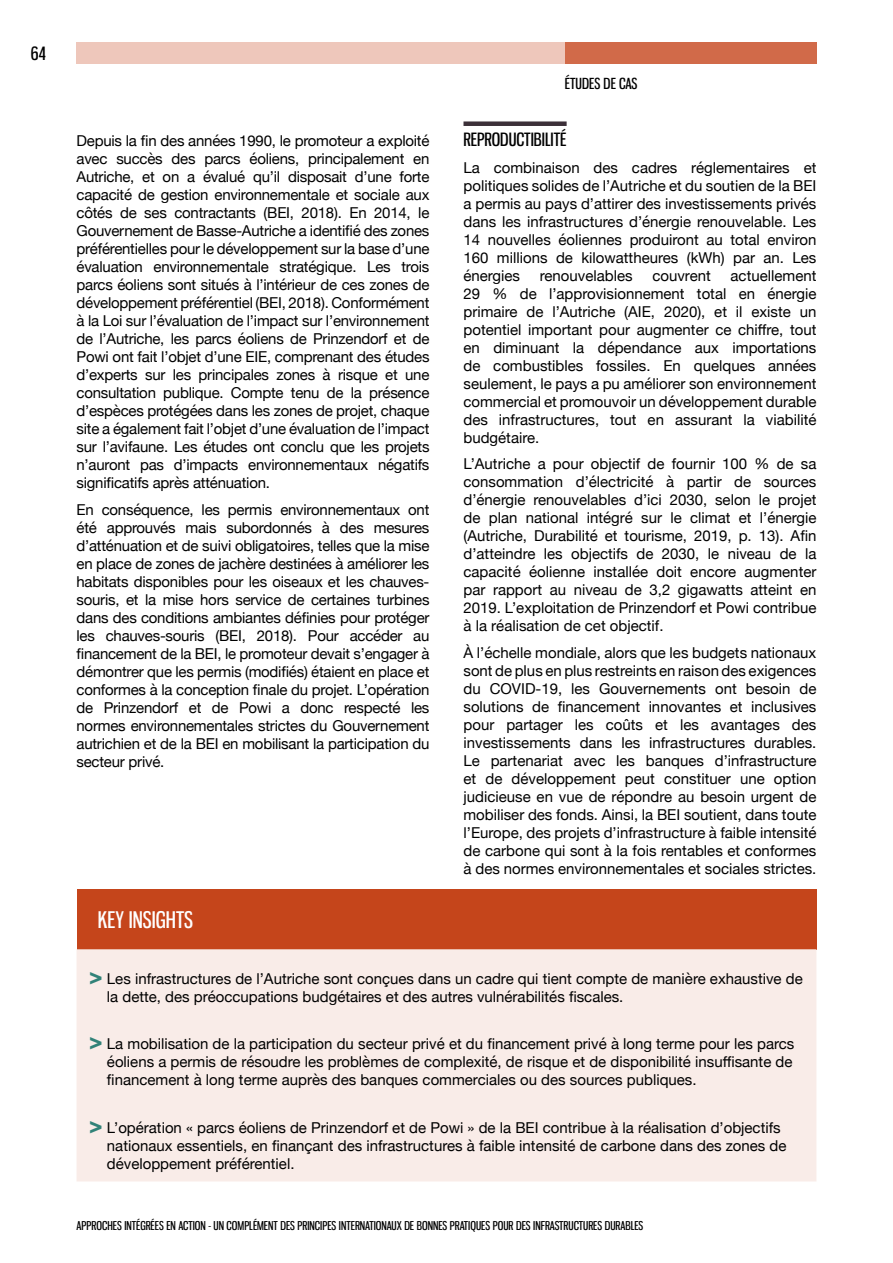
<style>
.page{position:relative;width:893px;height:1263px;background:#fff}
.page>*{position:absolute;margin:0;border:0;box-sizing:border-box;transform-origin:0 0}
.t1{font:22.5px "Gnuolane Rg";color:#fff}
.t2{font:18px "Gnuolane Rg";color:#000}
.t3{font:15px/18px "Helvetica Neue";color:#000;text-align:justify}
.t4{font:15px "Gnuolane Rg";color:#000}
.t5{font:12px "Gnuolane Rg";color:#000}
.s1{font-weight:900;font-stretch:condensed;font-size:22.5px;color:#318278}
</style>
<div class="page">
<div style="left:77px;top:43px;width:488px;height:21px;background:#eec7bb"></div>
<div style="left:565px;top:43px;width:251px;height:21px;background:#d16a49"></div>
<div style="left:463px;top:121px;width:104px;height:5px;background:#3c3039"></div>
<div style="left:77px;top:889px;width:739px;height:60px;background:#c5451b"></div>
<div style="left:77px;top:949px;width:739px;height:232px;background:#f9ece8"></div>
<p class="t2" style="left:31px;top:43px;width:16px">64</p>
<p class="t3" style="left:77px;top:133px;width:354px">Depuis la fin des années 1990, le promoteur a exploité avec succès des parcs éoliens, principalement en Autriche, et on a évalué qu’il disposait d’une forte capacité de gestion environnementale et sociale aux côtés de ses contractants (BEI, 2018). En 2014, le Gouvernement de Basse-Autriche a identifié des zones préférentielles pour le développement sur la base d’une évaluation environnementale stratégique. Les trois parcs éoliens sont situés à l’intérieur de ces zones de développement préférentiel (BEI, 2018). Conformément à la Loi sur l’évaluation de l’impact sur l’environnement de l’Autriche, les parcs éoliens de Prinzendorf et de Powi ont fait l’objet d’une EIE, comprenant des études d’experts sur les principales zones à risque et une consultation publique. Compte tenu de la présence d’espèces protégées dans les zones de projet, chaque site a également fait l’objet d’une évaluation de l’impact sur l’avifaune. Les études ont conclu que les projets n’auront pas d’impacts environnementaux négatifs significatifs après atténuation.</p>
<p class="t3" style="left:77px;top:501px;width:354px">En conséquence, les permis environnementaux ont été approuvés mais subordonnés à des mesures d’atténuation et de suivi obligatoires, telles que la mise en place de zones de jachère destinées à améliorer les habitats disponibles pour les oiseaux et les chauves&shy;souris, et la mise hors service de certaines turbines dans des conditions ambiantes définies pour protéger les chauves-souris (BEI, 2018). Pour accéder au financement de la BEI, le promoteur devait s’engager à démontrer que les permis (modifiés) étaient en place et conformes à la conception finale du projet. L’opération de Prinzendorf et de Powi a donc respecté les normes environnementales strictes du Gouvernement autrichien et de la BEI en mobilisant la participation du secteur privé.</p>
<h1 class="t1" style="left:98px;top:906px;width:97px">KEY INSIGHTS</h1>
<p class="t4" style="left:565px;top:74px;width:74px">ÉTUDES DE CAS</p>
<p class="t2" style="left:463px;top:129px;width:105px">REPRODUCTIBILITÉ</p>
<p class="t3" style="left:463px;top:159px;width:354px">La combinaison des cadres réglementaires et politiques solides de l’Autriche et du soutien de la BEI a permis au pays d’attirer des investissements privés dans les infrastructures d’énergie renouvelable. Les 14 nouvelles éoliennes produiront au total environ 160 millions de kilowattheures (kWh) par an. Les énergies</p>
<p class="t3" style="left:463px;top:267px;width:354px;text-indent:267px">actuellement 29 % de l’approvisionnement total en énergie primaire de l’Autriche (AIE, 2020), et il existe un potentiel important pour augmenter ce chiffre, tout en diminuant la dépendance aux importations de combustibles fossiles. En quelques années seulement, le pays a pu améliorer son environnement commercial et promouvoir un développement durable des infrastructures, tout en assurant la viabilité budgétaire.</p>
<p class="t3" style="left:463px;top:456px;width:354px">L’Autriche a pour objectif de fournir 100 % de sa consommation d’électricité à partir de sources d’énergie renouvelables d’ici 2030, selon le projet de plan national intégré sur le climat et l’énergie (Autriche, Durabilité et tourisme, 2019, p. 13). Afin d’atteindre les objectifs de 2030, le niveau de la capacité éolienne installée doit encore augmenter par rapport au niveau de 3,2 gigawatts atteint en 2019. L’exploitation de Prinzendorf et Powi contribue à la réalisation de cet objectif.</p>
<p class="t3" style="left:463px;top:644px;width:354px">À l’échelle mondiale, alors que les budgets nationaux sont de plus en plus restreints en raison des exigences du COVID-19, les Gouvernements ont besoin de solutions de financement innovantes et inclusives pour partager les coûts et les avantages des investissements dans les infrastructures durables.<br>Le partenariat avec les banques d’infrastructure et de développement peut constituer une option judicieuse en vue de répondre au besoin urgent de mobiliser des fonds. Ainsi, la BEI soutient, dans toute l’Europe, des projets d’infrastructure à faible intensité de carbone qui sont à la fois rentables et conformes à des normes environnementales et sociales strictes.</p>
<p class="t3" style="left:540px;top:267px;width:94px">renouvelables</p>
<p class="t3" style="left:652px;top:267px;width:60px">couvrent</p>
<p class="t3" style="left:107px;top:970px;width:697px;text-indent:-18px"><span class="s1">&gt;</span> Les infrastructures de l’Autriche sont conçues dans un cadre qui tient compte de manière exhaustive de la dette, des préoccupations budgétaires et des autres vulnérabilités fiscales.</p>
<p class="t3" style="left:107px;top:1036px;width:689px;text-align:left;text-indent:-18px"><span class="s1">&gt;</span> La mobilisation de la participation du secteur privé et du financement privé à long terme pour les parcs éoliens a permis de résoudre les problèmes de complexité, de risque et de disponibilité insuffisante de financement à long terme auprès des banques commerciales ou des sources publiques.</p>
<p class="t3" style="left:107px;top:1119px;width:681px;text-align:left;text-indent:-18px"><span class="s1">&gt;</span> L’opération « parcs éoliens de Prinzendorf et de Powi » de la BEI contribue à la réalisation d’objectifs nationaux essentiels, en finançant des infrastructures à faible intensité de carbone dans des zones de développement préférentiel.</p>
<p class="t5" style="left:77px;top:1218px;width:568px">APPROCHES INTÉGRÉES EN ACTION - UN COMPLÉMENT DES PRINCIPES INTERNATIONAUX DE BONNES PRATIQUES POUR DES INFRASTRUCTURES DURABLES</p>
</div>
